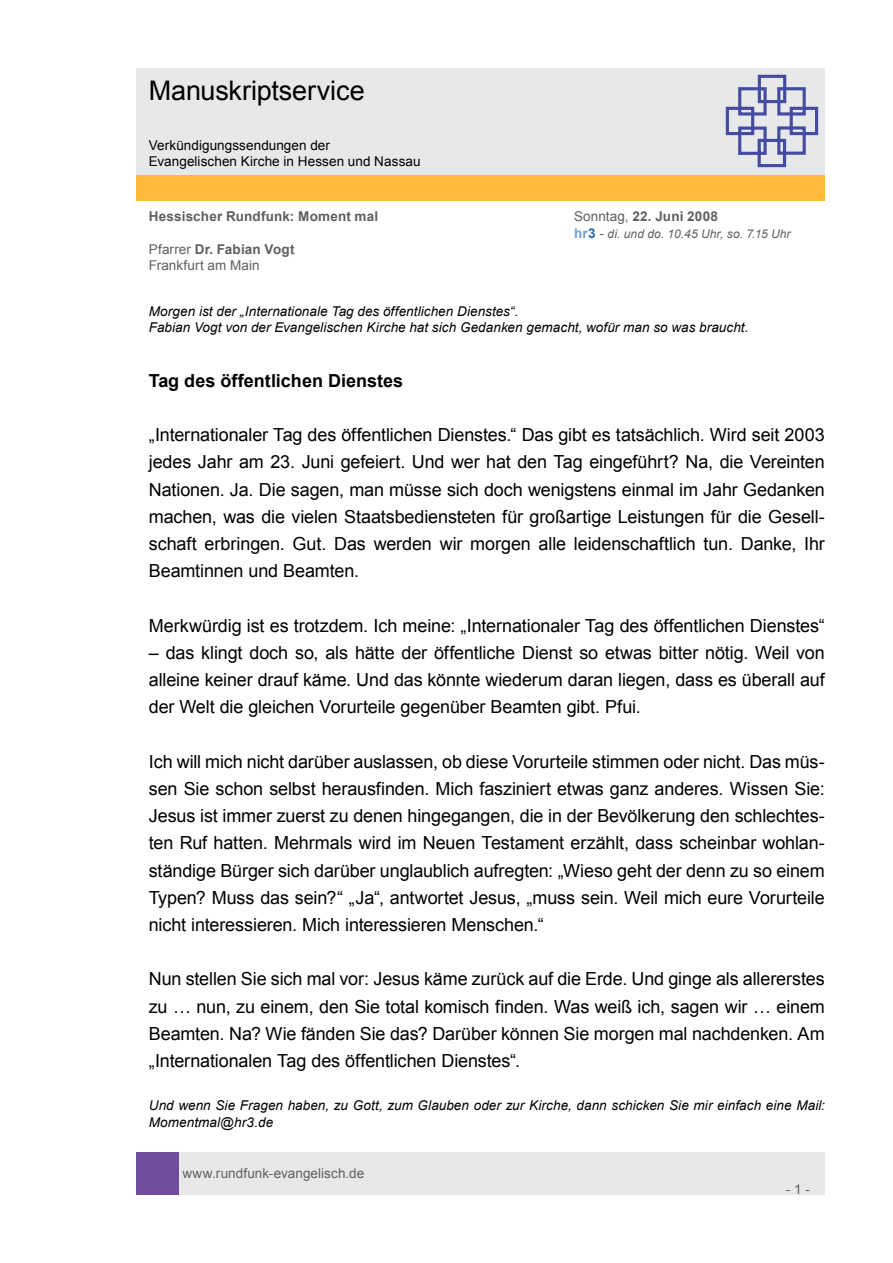
<style>
.page{position:relative;width:893px;height:1263px;background:#fff}
.page>*{position:absolute;margin:0;border:0;box-sizing:border-box;transform-origin:0 0}
.t1{font:27px "Arial";letter-spacing:-.01em;color:#000}
.t2{font:18px/27.2px "Arial";letter-spacing:-.01em;color:#000;text-align:justify}
.t3{font:700 18px "Arial";color:#000}
.t4{font:italic 13.5px/16.2px "Arial";letter-spacing:.005em;color:#000}
.t5{font:13.5px/16.2px "Arial";letter-spacing:.005em;color:#5f5f5f}
.t6{font:13.5px/16.2px "Arial";letter-spacing:.005em;color:#000}
.t7{font:700 13.5px "Arial";letter-spacing:.015em;color:#5f5f5f}
.t8{font:italic 12px "Arial";letter-spacing:.01em;color:#5f5f5f}
.s1{font-weight:400}
.s2{font-weight:700;font-style:normal;font-size:13.5px;color:#71a0cc}
.s3{font-weight:700;font-style:normal;font-size:13.5px;color:#2369b2}
.s4{font-style:normal;font-size:13.5px}
.s5{font-weight:700}
</style>
<div class="page">
<div style="left:179px;top:1152px;width:646px;height:43px;background:#e7e8e9"></div>
<div style="left:136px;top:1152px;width:43px;height:43px;background:#704c9c"></div>
<div style="left:136px;top:175px;width:689px;height:26px;background:#ffb93a"></div>
<div style="left:136px;top:68px;width:689px;height:106px;background:#e7e8e9"></div>
<svg style="left:725px;top:74px;width:94px;height:94px"></svg>
<h1 class="t1" style="left:149px;top:73px;width:217px">Manuskriptservice</h1>
<p class="t6" style="left:149px;top:137px;width:273px">Verkündigungssendungen der<br>Evangelischen Kirche in Hessen und Nassau</p>
<p class="t7" style="left:149px;top:208px;width:231px">Hessischer Rundfunk: Moment mal</p>
<p class="t7" style="left:574px;top:208px;width:145px"><span class="s1">Sonntag,</span> 22. Juni 2008</p>
<p class="t8" style="left:574px;top:226px;width:218px"><span class="s2">hr</span><span class="s3">3</span> <span class="s4">-</span> di. und do. 10.45 Uhr, so. 7.15 Uhr</p>
<p class="t5" style="left:149px;top:241px;width:147px">Pfarrer <span class="s5">Dr. Fabian Vogt<br></span>Frankfurt am Main</p>
<p class="t4" style="left:149px;top:303px;width:601px">Morgen ist der „Internationale Tag des öffentlichen Dienstes“.<br>Fabian Vogt von der Evangelischen Kirche hat sich Gedanken gemacht, wofür man so was braucht.</p>
<p class="t3" style="left:149px;top:368px;width:256px">Tag des öffentlichen Dienstes</p>
<p class="t2" style="left:149px;top:421px;width:678px">„Internationaler Tag des öffentlichen Dienstes.“ Das gibt es tatsächlich. Wird seit 2003 jedes Jahr am 23. Juni gefeiert. Und wer hat den Tag eingeführt? Na, die Vereinten Nationen. Ja. Die sagen, man müsse sich doch wenigstens einmal im Jahr Gedanken machen, was die vielen Staatsbediensteten für großartige Leistungen für die Gesell&shy;schaft erbringen. Gut. Das werden wir morgen alle leidenschaftlich tun. Danke, Ihr Beamtinnen und Beamten.</p>
<p class="t2" style="left:149px;top:612px;width:677px">Merkwürdig ist es trotzdem. Ich meine: „Internationaler Tag des öffentlichen Dienstes“</p>
<p class="t2" style="left:149px;top:639px;width:677px">– das klingt doch so, als hätte der öffentliche Dienst so etwas bitter nötig. Weil von alleine keiner drauf käme. Und das könnte wiederum daran liegen, dass es überall auf der Welt die gleichen Vorurteile gegenüber Beamten gibt. Pfui.</p>
<p class="t2" style="left:149px;top:748px;width:678px">Ich will mich nicht darüber auslassen, ob diese Vorurteile stimmen oder nicht. Das müs&shy;sen Sie schon selbst herausfinden. Mich fasziniert etwas ganz anderes. Wissen Sie:<br>Jesus ist immer zuerst zu denen hingegangen, die in der Bevölkerung den schlechtes&shy;ten Ruf hatten. Mehrmals wird im Neuen Testament erzählt, dass scheinbar wohlan&shy;ständige Bürger sich darüber unglaublich aufregten: „Wieso geht der denn zu so einem Typen? Muss das sein?“ „Ja“, antwortet Jesus, „muss sein. Weil mich eure Vorurteile nicht interessieren. Mich interessieren Menschen.“</p>
<p class="t2" style="left:149px;top:966px;width:678px">Nun stellen Sie sich mal vor: Jesus käme zurück auf die Erde. Und ginge als allererstes zu … nun, zu einem, den Sie total komisch finden. Was weiß ich, sagen wir … einem Beamten. Na? Wie fänden Sie das? Darüber können Sie morgen mal nachdenken. Am „Internationalen Tag des öffentlichen Dienstes“.</p>
<p class="t4" style="left:149px;top:1098px;width:678px">Und wenn Sie Fragen haben, zu Gott, zum Glauben oder zur Kirche, dann schicken Sie mir einfach eine Mail:<br>Momentmal@hr3.de</p>
<p class="t5" style="left:182px;top:1165px;width:183px">www.rundfunk-evangelisch.de</p>
<p class="t5" style="left:786px;top:1181px;width:26px">- -</p>
</div>
